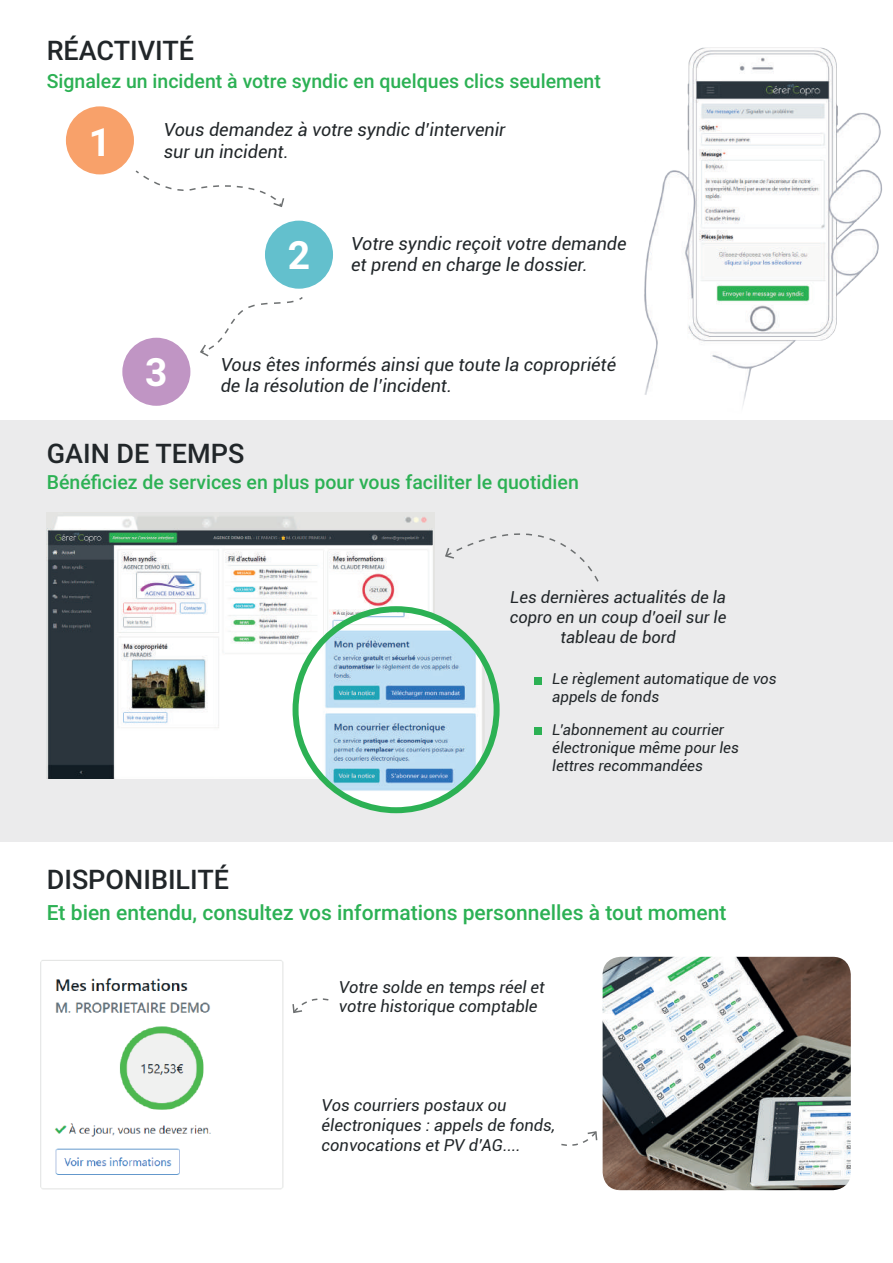
<style>
.page{position:relative;width:893px;height:1263px;background:#fff}
.page>*{position:absolute;margin:0;border:0;box-sizing:border-box;transform-origin:0 0}
.t1{font:700 39px "Roboto";color:#fff}
.t2{font:500 27px "Roboto";color:#212629}
.t3{font:500 21px "Roboto";color:#2cb154}
.t4{font:500 19.5px "Roboto";color:#2cb154}
.t5{font:italic 18px/21.6px "Roboto";color:#212629}
.t6{font:italic 16.5px/19.8px "Roboto";color:#212629}
.t7{font:italic 15px/18px "Roboto";color:#212629}
</style>
<div class="page">
<div style="left:0;top:421px;width:893px;height:421px;background:#ebebec"></div>
<img style="left:47px;top:514px;width:386px;height:264px">
<div style="left:66px;top:106px;width:68px;height:68px;background:#f8a16a;border-radius:50%"></div>
<div style="left:265px;top:221px;width:68px;height:68px;background:#63c0cd;border-radius:50%"></div>
<div style="left:122px;top:338px;width:68px;height:68px;background:#c095c4;border-radius:50%"></div>
<svg style="left:135px;top:170px;width:150px;height:37px"></svg>
<svg style="left:200px;top:297px;width:103px;height:60px"></svg>
<img style="left:296px;top:609px;width:189px;height:201px">
<div style="left:293px;top:606px;width:207px;height:207px;border:6px solid #2cb154;border-radius:50%"></div>
<svg style="left:445px;top:533px;width:154px;height:49px"></svg>
<div style="left:534px;top:728px;width:7px;height:7px;background:#2cb154"></div>
<div style="left:534px;top:678px;width:7px;height:7px;background:#2cb154"></div>
<img style="left:644px;top:47px;width:238px;height:360px">
<img style="left:40px;top:960px;width:243px;height:229px">
<img style="left:603px;top:957px;width:248px;height:233px">
<svg style="left:292px;top:998px;width:37px;height:16px"></svg>
<svg style="left:561px;top:1131px;width:37px;height:15px"></svg>
<h2 class="t2" style="left:47px;top:32px;width:149px">RÉACTIVITÉ</h2>
<p class="t4" style="left:47px;top:67px;width:556px">Signalez un incident à votre syndic en quelques clics seulement</p>
<h1 class="t1" style="left:89px;top:115px;width:24px">1</h1>
<p class="t5" style="left:164px;top:118px;width:343px">Vous demandez à votre syndic d’intervenir sur un incident.</p>
<h1 class="t1" style="left:145px;top:345px;width:24px">3</h1>
<h1 class="t1" style="left:288px;top:228px;width:24px">2</h1>
<p class="t5" style="left:351px;top:232px;width:277px">Votre syndic reçoit votre demande et prend en charge le dossier.</p>
<p class="t5" style="left:221px;top:353px;width:397px">Vous êtes informés ainsi que toute la copropriété de la résolution de l’incident.</p>
<h2 class="t2" style="left:47px;top:434px;width:199px">GAIN DE TEMPS</h2>
<p class="t4" style="left:47px;top:468px;width:534px">Bénéficiez de services en plus pour vous faciliter le quotidien</p>
<p class="t6" style="left:510px;top:587px;width:218px;text-align:center">Les dernières actualités de la copro en un coup d’oeil sur le tableau de bord</p>
<p class="t7" style="left:552px;top:669px;width:226px">Le règlement automatique de vos appels de fonds</p>
<h2 class="t2" style="left:47px;top:860px;width:184px">DISPONIBILITÉ</h2>
<p class="t7" style="left:552px;top:720px;width:188px">L’abonnement au courrier électronique même pour les lettres recommandées</p>
<p class="t3" style="left:47px;top:897px;width:681px">Et bien entendu, consultez vos informations personnelles à tout moment</p>
<p class="t6" style="left:339px;top:976px;width:207px">Votre solde en temps réel et votre historique comptable</p>
<p class="t6" style="left:322px;top:1094px;width:235px">Vos courriers postaux ou électroniques : appels de fonds, convocations et PV d’AG....</p>
</div>
